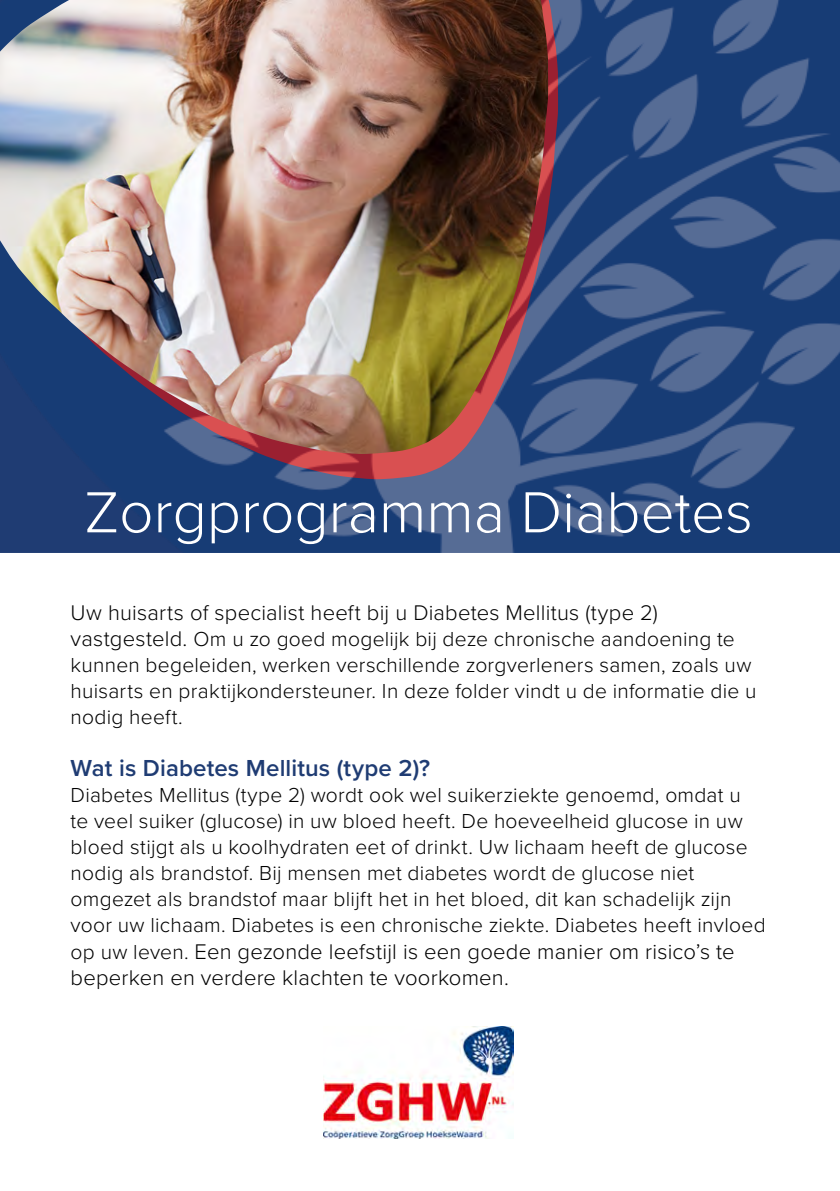
<style>
.page{position:relative;width:840px;height:1191px;background:#fff}
.page>*{position:absolute;margin:0;border:0;box-sizing:border-box;transform-origin:0 0}
.t1{font:300 60px "Proxima Nova";color:#fff}
.t2{font:600 24px "Proxima Nova";letter-spacing:.005em;color:#1f3c73}
.t3{font:300 22px/26.4px "Proxima Nova";letter-spacing:.01em;color:#000}
.t4{font:300 21px/26px "Proxima Nova";letter-spacing:.01em;color:#000}
.s1{font-size:22px}
.s2{font-size:21px}
</style>
<div class="page">
<img style="left:0;top:0;width:839px;height:553px">
<img style="left:323px;top:1026px;width:190px;height:112px">
<img style="left:0;top:0;width:548px;height:454px">
<h1 class="t1" style="left:84px;top:467px;width:669px">Zorgprogramma Diabetes</h1>
<p class="t3" style="left:71px;top:598px;width:588px">Uw huisarts of specialist heeft bij u Diabetes Mellitus (type 2)</p>
<p class="t4" style="left:71px;top:625px;width:687px"><span class="s1">vastgesteld.</span> Om u zo goed mogelijk bij deze chronische aandoening te kunnen begeleiden, werken verschillende zorgverleners samen, zoals uw huisarts en praktijkondersteuner. In deze folder vindt u de informatie die u nodig heeft.</p>
<p class="t2" style="left:71px;top:750px;width:361px">Wat is Diabetes Mellitus (type 2)?</p>
<p class="t4" style="left:71px;top:781px;width:696px">Diabetes Mellitus (type 2) wordt ook wel suikerziekte genoemd, omdat u<br>te veel suiker (glucose) in uw bloed heeft. De hoeveelheid glucose in uw bloed stijgt als u koolhydraten eet of drinkt. Uw lichaam heeft de glucose nodig als brandstof. Bij mensen met diabetes wordt de glucose niet omgezet als brandstof maar blijft het in het bloed, dit kan schadelijk zijn voor uw lichaam. Diabetes is een chronische ziekte. Diabetes heeft invloed</p>
<p class="t3" style="left:71px;top:937px;width:665px"><span class="s2">op uw leven.</span> Een gezonde leefstijl is een goede manier om risico’s te beperken en verdere klachten te voorkomen.</p>
</div>
